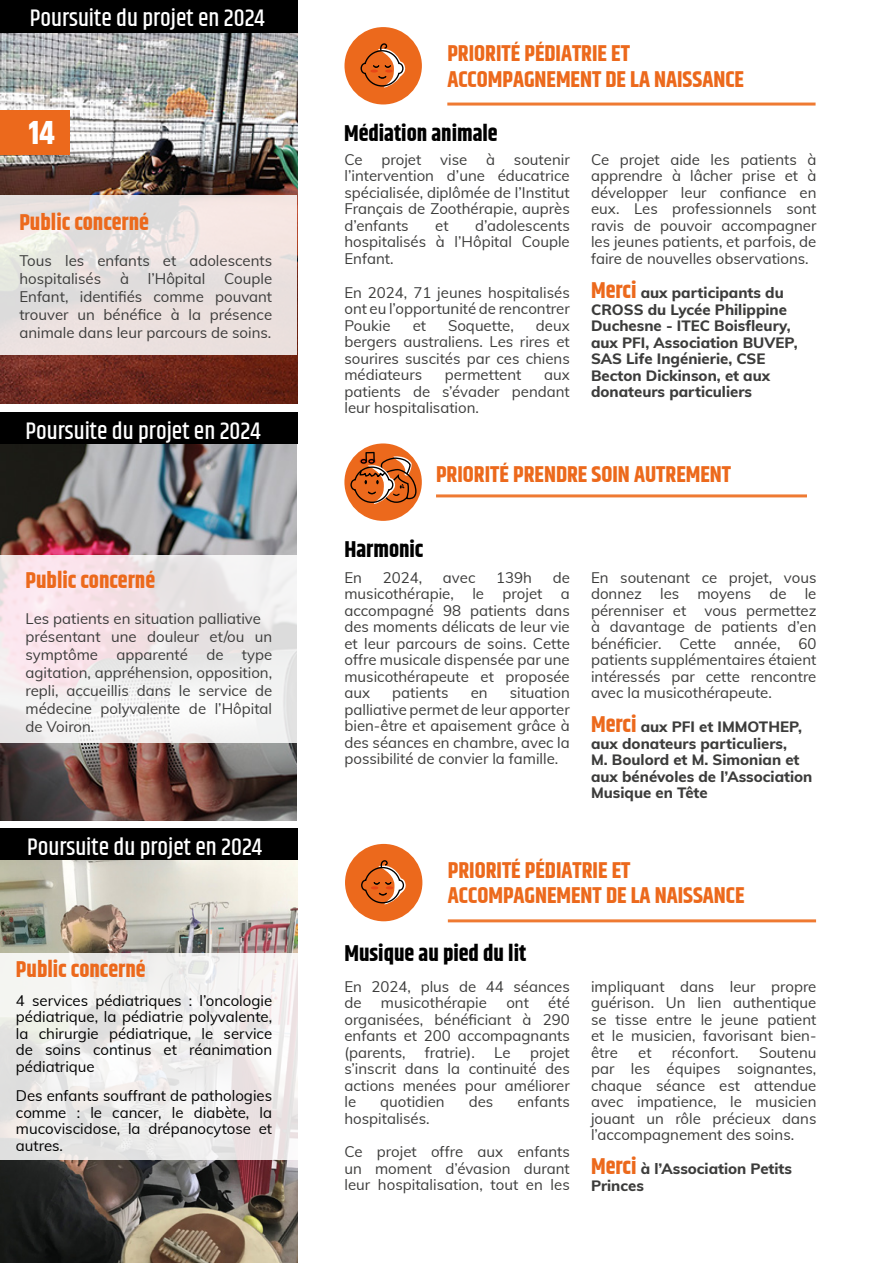
<style>
.page{position:relative;width:893px;height:1263px;background:#fff}
.page>*{position:absolute;margin:0;border:0;box-sizing:border-box;transform-origin:0 0}
.t1{font:700 32.7px "Khand";color:#fff}
.t2{font:500 24px "Khand";color:#fff}
.t3{font:700 22.5px/25.5px "Khand";color:#ec691c}
.t4{font:700 22.5px "Khand";color:#000}
.t5{font:15px/16.5px "Muli";color:#3c3c3b;text-align:justify}
.t6{font:800 15px/16.5px "Muli";color:#3c3c3b}
.t7{font:15px/16.5px "Muli";color:#000;text-align:justify}
.s1{font-family:"Khand";font-weight:700;font-size:22.5px;color:#ec691c}
</style>
<div class="page">
<img style="left:0;top:32px;width:297px;height:372px">
<img style="left:0;top:444px;width:297px;height:377px">
<img style="left:0;top:860px;width:297px;height:403px">
<svg style="left:0;top:953px;width:298px;height:207px;fill:#f0efed"></svg>
<div style="left:0;top:0;width:298px;height:32px;background:#000"></div>
<svg style="left:0;top:196px;width:297px;height:159px;background:#e9e1df"></svg>
<div style="left:0;top:110px;width:69px;height:44px;background:#ec691c"></div>
<hr style="left:447px;top:103px;width:368px;height:3px;background:#ef7a32">
<div style="left:344px;top:27px;width:78px;height:77px;background:#ec691c;border-radius:50%"></div>
<svg style="left:361px;top:43px;width:45px;height:45px"></svg>
<svg style="left:0;top:556px;width:297px;height:187px"></svg>
<div style="left:0;top:412px;width:297px;height:32px;background:#000"></div>
<div style="left:0;top:828px;width:297px;height:32px;background:#000"></div>
<hr style="left:448px;top:919px;width:368px;height:3px;background:#ef7a32">
<div style="left:345px;top:844px;width:77px;height:77px;background:#ec691c;border-radius:50%"></div>
<svg style="left:361px;top:860px;width:45px;height:45px"></svg>
<hr style="left:436px;top:494px;width:371px;height:3px;background:#ef7a32">
<div style="left:344px;top:443px;width:78px;height:78px;background:#ec691c;border-radius:50%"></div>
<svg style="left:350px;top:452px;width:67px;height:54px"></svg>
<h2 class="t2" style="left:30px;top:3px;width:236px">Poursuite du projet en 2024</h2>
<h1 class="t1" style="left:29px;top:110px;width:27px">14</h1>
<h3 class="t3" style="left:19px;top:211px;width:131px">Public concerné</h3>
<p class="t5" style="left:19px;top:251px;width:254px;line-height:18px">Tous les enfants et adolescents hospitalisés</p>
<p class="t5" style="left:120px;top:270px;width:10px">à</p>
<p class="t5" style="left:148px;top:270px;width:59px">l’Hôpital</p>
<p class="t5" style="left:19px;top:269px;width:254px;line-height:18px;text-indent:205px">Couple Enfant, identifiés comme pouvant trouver un bénéfice à la présence animale dans leur parcours de soins.</p>
<h2 class="t2" style="left:26px;top:416px;width:236px">Poursuite du projet en 2024</h2>
<h3 class="t3" style="left:26px;top:569px;width:131px">Public concerné</h3>
<p class="t5" style="left:26px;top:609px;width:248px;line-height:18px;text-align:left">Les patients en situation palliative présentant une douleur et/ou un symptôme apparenté de type agitation, appréhension, opposition, repli, accueillis dans le service de médecine polyvalente de l’Hôpital de Voiron.</p>
<h2 class="t2" style="left:27px;top:832px;width:236px">Poursuite du projet en 2024</h2>
<h3 class="t3" style="left:16px;top:957px;width:131px">Public concerné</h3>
<p class="t7" style="left:16px;top:991px;width:258px">4 services pédiatriques : l’oncologie pédiatrique, la pédiatrie polyvalente, la chirurgie pédiatrique, le service de soins continus et réanimation pédiatrique</p>
<p class="t7" style="left:16px;top:1087px;width:258px">Des enfants souffrant de pathologies comme : le cancer, le diabète, la mucoviscidose, la drépanocytose et autres.</p>
<h3 class="t3" style="left:447px;top:42px;width:298px">PRIORITÉ PÉDIATRIE ET<br>ACCOMPAGNEMENT DE LA NAISSANCE</h3>
<h3 class="t4" style="left:344px;top:117px;width:155px">Médiation animale</h3>
<p class="t5" style="left:344px;top:151px;width:20px">Ce</p>
<p class="t5" style="left:382px;top:151px;width:41px">projet</p>
<p class="t5" style="left:440px;top:151px;width:29px">vise</p>
<p class="t5" style="left:486px;top:151px;width:10px">à</p>
<p class="t5" style="left:344px;top:151px;width:227px;text-indent:170px">soutenir l’intervention d’une éducatrice spécialisée, diplômée de l’Institut Français de Zoothérapie, auprès d’enfants</p>
<p class="t5" style="left:344px;top:217px;width:227px;text-indent:131px">d’adolescents hospitalisés à l’Hôpital Couple Enfant.</p>
<p class="t5" style="left:344px;top:283px;width:227px">En 2024, 71 jeunes hospitalisés ont eu l’opportunité de rencontrer Poukie</p>
<p class="t5" style="left:435px;top:217px;width:15px">et</p>
<p class="t5" style="left:344px;top:316px;width:227px;text-indent:192px">deux bergers australiens. Les rires et sourires suscités par ces chiens médiateurs</p>
<p class="t5" style="left:413px;top:316px;width:15px">et</p>
<p class="t5" style="left:448px;top:316px;width:67px">Soquette,</p>
<p class="t5" style="left:445px;top:366px;width:78px">permettent</p>
<p class="t5" style="left:344px;top:366px;width:227px;text-indent:200px">aux patients de s’évader pendant leur hospitalisation.</p>
<p class="t5" style="left:591px;top:151px;width:227px">Ce projet aide les patients à apprendre à lâcher prise et à développer leur confiance en eux. Les professionnels sont ravis de pouvoir accompagner les jeunes patients, et parfois, de faire de nouvelles observations.</p>
<p class="t6" style="left:591px;top:284px;width:208px"><span class="s1">Merci</span> aux participants du<br>CROSS du Lycée Philippine<br>Duchesne - ITEC Boisfleury, aux PFI, Association BUVEP,<br>SAS Life Ingénierie, CSE<br>Becton Dickinson, et aux donateurs particuliers</p>
<h3 class="t3" style="left:436px;top:463px;width:297px">PRIORITÉ PRENDRE SOIN AUTREMENT</h3>
<h3 class="t4" style="left:344px;top:534px;width:80px">Harmonic</h3>
<p class="t5" style="left:344px;top:569px;width:227px;text-indent:208px">de musicothérapie, le projet a accompagné 98 patients dans des moments délicats de leur vie et leur parcours de soins. Cette offre musicale dispensée par une musicothérapeute et proposée aux</p>
<p class="t5" style="left:344px;top:569px;width:19px">En</p>
<p class="t5" style="left:383px;top:569px;width:41px">2024,</p>
<p class="t5" style="left:443px;top:569px;width:34px">avec</p>
<p class="t5" style="left:496px;top:569px;width:37px">139h</p>
<p class="t5" style="left:344px;top:684px;width:227px;text-indent:165px">situation palliative permet de leur apporter bien-être et apaisement grâce à des séances en chambre, avec la possibilité de convier la famille.</p>
<p class="t5" style="left:392px;top:684px;width:58px">patients</p>
<p class="t5" style="left:471px;top:684px;width:18px">en</p>
<p class="t5" style="left:591px;top:569px;width:227px">En soutenant ce projet, vous donnez les moyens de le pérenniser et vous permettez à davantage de patients d’en bénéficier. Cette année, 60 patients supplémentaires étaient intéressés par cette rencontre avec la musicothérapeute.</p>
<p class="t6" style="left:591px;top:718px;width:223px"><span class="s1">Merci</span> aux PFI et IMMOTHEP, aux donateurs particuliers,<br>M. Boulord et M. Simonian et aux bénévoles de l’Association<br>Musique en Tête</p>
<h3 class="t3" style="left:448px;top:859px;width:298px">PRIORITÉ PÉDIATRIE ET<br>ACCOMPAGNEMENT DE LA NAISSANCE</h3>
<h3 class="t4" style="left:344px;top:937px;width:183px">Musique au pied du lit</h3>
<p class="t5" style="left:344px;top:977px;width:227px">En 2024, plus de 44 séances de</p>
<p class="t5" style="left:344px;top:994px;width:227px;text-indent:204px">été organisées, bénéficiant à 290 enfants et 200 accompagnants (parents,</p>
<p class="t5" style="left:381px;top:994px;width:108px">musicothérapie</p>
<p class="t5" style="left:506px;top:994px;width:24px">ont</p>
<p class="t5" style="left:425px;top:1043px;width:51px">fratrie).</p>
<p class="t5" style="left:494px;top:1043px;width:18px">Le</p>
<p class="t5" style="left:344px;top:1043px;width:227px;text-indent:186px">projet s’inscrit dans la continuité des actions menées pour améliorer le</p>
<p class="t5" style="left:380px;top:1093px;width:66px">quotidien</p>
<p class="t5" style="left:469px;top:1093px;width:26px">des</p>
<p class="t5" style="left:517px;top:1093px;width:54px">enfants</p>
<p class="t5" style="left:344px;top:1109px;width:87px">hospitalisés.</p>
<p class="t5" style="left:344px;top:1143px;width:227px">Ce projet offre aux enfants un moment d’évasion durant leur hospitalisation, tout en les</p>
<p class="t5" style="left:591px;top:977px;width:227px">impliquant dans leur propre guérison. Un lien authentique se tisse entre le jeune patient et le musicien, favorisant bien&shy;être</p>
<p class="t5" style="left:638px;top:1043px;width:15px">et</p>
<p class="t5" style="left:672px;top:1043px;width:68px">réconfort.</p>
<p class="t5" style="left:591px;top:1043px;width:227px;text-indent:168px">Soutenu par les équipes soignantes, chaque séance est attendue avec impatience, le musicien jouant un rôle précieux dans l’accompagnement des soins.</p>
<p class="t6" style="left:591px;top:1160px;width:203px"><span class="s1">Merci</span> à l’Association Petits<br>Princes</p>
</div>
